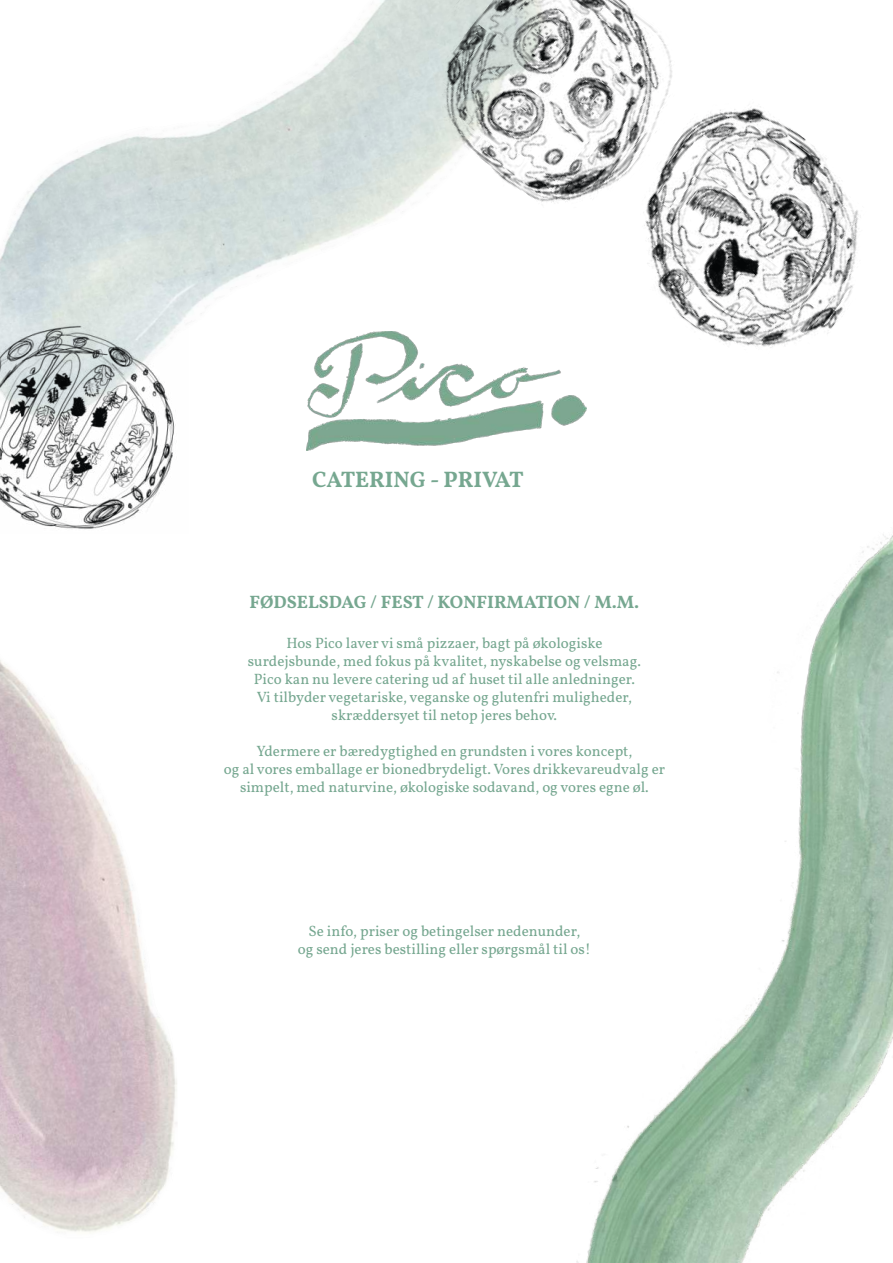
<style>
.page{position:relative;width:893px;height:1263px;background:#fff}
.page>*{position:absolute;margin:0;border:0;box-sizing:border-box;transform-origin:0 0}
.t1{font:22.5px "Vollkorn";color:#76a790}
.t2{font:18px "Vollkorn";color:#76a790}
.t3{font:15px/18px "Vollkorn";color:#76a790;text-align:center}
</style>
<div class="page">
<img style="left:0;top:56px;width:336px;height:395px">
<img style="left:0;top:660px;width:177px;height:573px">
<img style="left:336px;top:0;width:523px;height:348px">
<img style="left:306px;top:332px;width:281px;height:118px">
<img style="left:576px;top:534px;width:317px;height:729px">
<img style="left:0;top:323px;width:188px;height:206px">
<h1 class="t1" style="left:312px;top:471px;width:213px">CATERING - PRIVAT</h1>
<p class="t2" style="left:249px;top:595px;width:391px">FØDSELSDAG / FEST / KONFIRMATION / M.M.</p>
<p class="t3" style="left:248px;top:635px;width:395px">Hos Pico laver vi små pizzaer, bagt på økologiske surdejsbunde, med fokus på kvalitet, nyskabelse og velsmag.<br>Pico kan nu levere catering ud af huset til alle anledninger.<br>Vi tilbyder vegetariske, veganske og glutenfri muligheder, skræddersyet til netop jeres behov.</p>
<p class="t3" style="left:224px;top:743px;width:443px">Ydermere er bæredygtighed en grundsten i vores koncept,<br>og al vores emballage er bionedbrydeligt. Vores drikkevareudvalg er simpelt, med naturvine, økologiske sodavand, og vores egne øl.</p>
<p class="t3" style="left:298px;top:923px;width:295px">Se info, priser og betingelser nedenunder,<br>og send jeres bestilling eller spørgsmål til os!</p>
</div>
